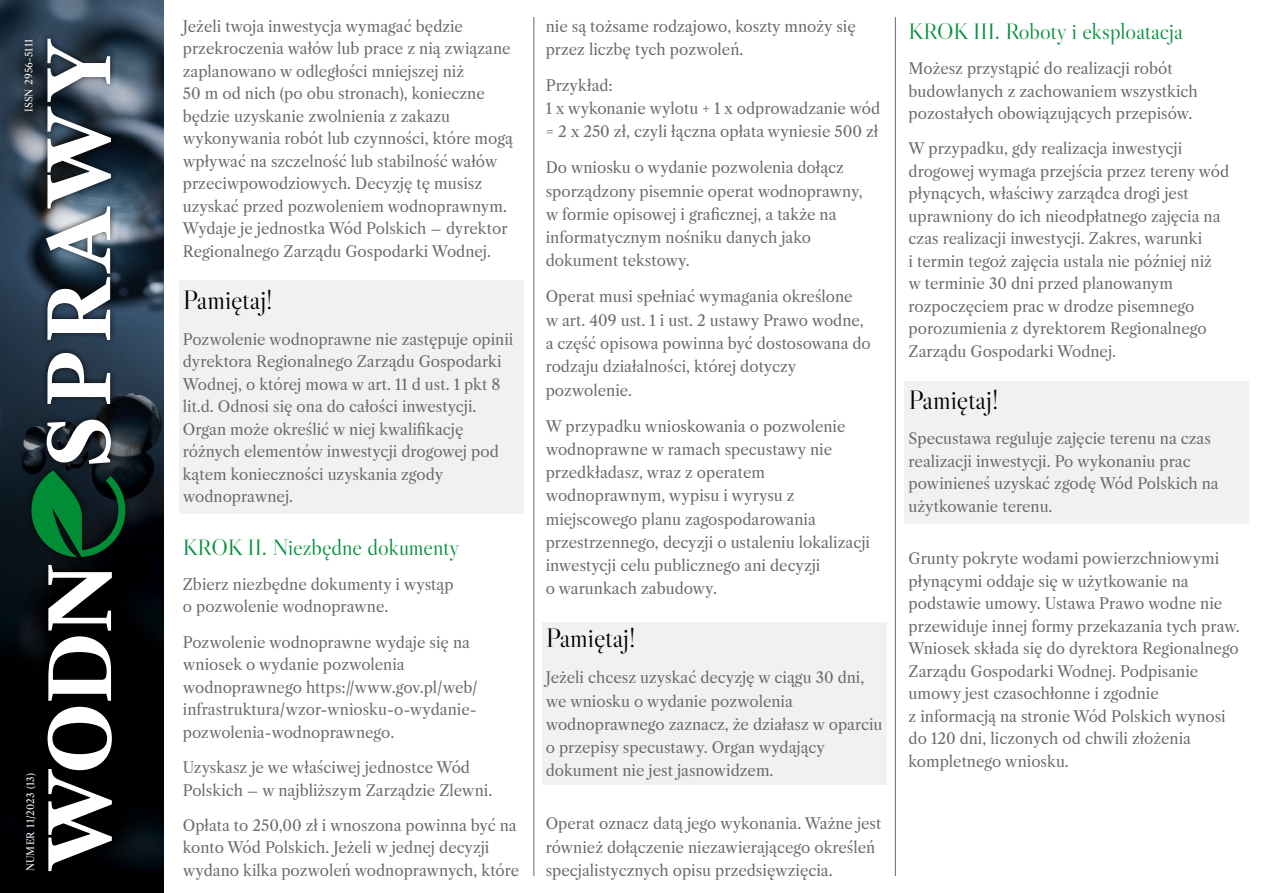
<style>
.page{position:relative;width:1263px;height:893px;background:#fff}
.page>*{position:absolute;margin:0;border:0;box-sizing:border-box;transform-origin:0 0}
.t1{font:27px "Libre Caslon Display";color:#000}
.t2{font:22.5px "Libre Caslon Display";color:#048e39}
.t3{font:15px/22.5px "Libre Caslon Text";color:#696969}
.t4{font:9.75px "Libre Caslon Text";letter-spacing:.01em;color:#fff}
</style>
<div class="page">
<div style="left:904px;top:382px;width:344px;height:142px;background:#f1f1f1"></div>
<div style="left:179px;top:280px;width:345px;height:233px;background:#f1f1f1"></div>
<div style="left:542px;top:622px;width:345px;height:162px;background:#f1f1f1"></div>
<hr style="left:534px;top:17px;width:1px;height:859px;background:#696969">
<hr style="left:895px;top:17px;width:1px;height:859px;background:#696969">
<img style="left:0;top:0;width:164px;height:893px">
<div style="left:25px;top:32px;width:107px;height:846px;background:#000;opacity:.75"></div>
<svg style="left:31px;top:470px;width:94px;height:87px;background:#054725"></svg>
<svg style="left:48px;top:707px;width:64px;height:164px"></svg>
<svg style="left:48px;top:565px;width:64px;height:136px"></svg>
<svg style="left:47px;top:420px;width:64px;height:44px"></svg>
<svg style="left:47px;top:353px;width:63px;height:51px"></svg>
<svg style="left:46px;top:39px;width:65px;height:301px"></svg>
<div style="left:20px;top:767px;width:22px;height:110px;background:#000"></div>
<div style="left:18px;top:34px;width:21px;height:84px;background:#000;opacity:.75"></div>
<p class="t4" style="left:23px;top:112px;width:75px;rotate:-90deg">ISSN 2956-5111</p>
<p class="t4" style="left:25px;top:871px;width:99px;rotate:-90deg">NUMER 11/2023 (13)</p>
<p class="t3" style="left:183px;top:15px;width:332px">Jeżeli twoja inwestycja wymagać będzie przekroczenia wałów lub prace z nią związane zaplanowano w odległości mniejszej niż<br>50 m od nich (po obu stronach), konieczne będzie uzyskanie zwolnienia z zakazu wykonywania robót lub czynności, które mogą wpływać na szczelność lub stabilność wałów przeciwpowodziowych. Decyzję tę musisz uzyskać przed pozwoleniem wodnoprawnym.<br>Wydaje je jednostka Wód Polskich – dyrektor Regionalnego Zarządu Gospodarki Wodnej.</p>
<h1 class="t1" style="left:183px;top:283px;width:91px">Pamiętaj!</h1>
<p class="t3" style="left:183px;top:328px;width:332px">Pozwolenie wodnoprawne nie zastępuje opinii dyrektora Regionalnego Zarządu Gospodarki Wodnej, o której mowa w art. 11 d ust. 1 pkt 8 lit.d. Odnosi się ona do całości inwestycji.<br>Organ może określić w niej kwalifikację różnych elementów inwestycji drogowej pod kątem konieczności uzyskania zgody wodnoprawnej.</p>
<h2 class="t2" style="left:183px;top:533px;width:278px">KROK II. Niezbędne dokumenty</h2>
<p class="t3" style="left:183px;top:573px;width:272px">Zbierz niezbędne dokumenty i wystąp o pozwolenie wodnoprawne.</p>
<p class="t3" style="left:183px;top:631px;width:296px">Pozwolenie wodnoprawne wydaje się na wniosek o wydanie pozwolenia wodnoprawnego https://www.gov.pl/web/ infrastruktura/wzor-wniosku-o-wydanie&shy;pozwolenia-wodnoprawnego.</p>
<p class="t3" style="left:183px;top:756px;width:311px">Uzyskasz je we właściwej jednostce Wód<br>Polskich – w najbliższym Zarządzie Zlewni.</p>
<p class="t3" style="left:183px;top:814px;width:338px">Opłata to 250,00 zł i wnoszona powinna być na konto Wód Polskich. Jeżeli w jednej decyzji wydano kilka pozwoleń wodnoprawnych, które</p>
<p class="t3" style="left:546px;top:15px;width:312px;line-height:23.2px">nie są tożsame rodzajowo, koszty mnoży się przez liczbę tych pozwoleń.</p>
<p class="t3" style="left:546px;top:74px;width:336px;line-height:23.2px">Przykład:<br>1 x wykonanie wylotu + 1 x odprowadzanie wód = 2 x 250 zł, czyli łączna opłata wyniesie 500 zł</p>
<p class="t3" style="left:546px;top:156px;width:318px;line-height:23.2px">Do wniosku o wydanie pozwolenia dołącz sporządzony pisemnie operat wodnoprawny, w formie opisowej i graficznej, a także na informatycznym nośniku danych jako dokument tekstowy.</p>
<p class="t3" style="left:546px;top:286px;width:327px;line-height:23.2px">Operat musi spełniać wymagania określone<br>w art. 409 ust. 1 i ust. 2 ustawy Prawo wodne, a część opisowa powinna być dostosowana do rodzaju działalności, której dotyczy pozwolenie.</p>
<p class="t3" style="left:546px;top:415px;width:326px;line-height:23.2px">W przypadku wnioskowania o pozwolenie wodnoprawne w ramach specustawy nie przedkładasz, wraz z operatem wodnoprawnym, wypisu i wyrysu z miejscowego planu zagospodarowania przestrzennego, decyzji o ustaleniu lokalizacji inwestycji celu publicznego ani decyzji<br>o warunkach zabudowy.</p>
<h1 class="t1" style="left:546px;top:621px;width:91px">Pamiętaj!</h1>
<p class="t3" style="left:546px;top:666px;width:338px;line-height:23.2px">Jeżeli chcesz uzyskać decyzję w ciągu 30 dni, we wniosku o wydanie pozwolenia wodnoprawnego zaznacz, że działasz w oparciu o przepisy specustawy. Organ wydający dokument nie jest jasnowidzem.</p>
<p class="t3" style="left:546px;top:812px;width:337px;line-height:23.2px">Operat oznacz datą jego wykonania. Ważne jest również dołączenie niezawierającego określeń specjalistycznych opisu przedsięwzięcia.</p>
<h2 class="t2" style="left:909px;top:17px;width:276px">KROK III. Roboty i eksploatacja</h2>
<p class="t3" style="left:909px;top:58px;width:291px">Możesz przystąpić do realizacji robót budowlanych z zachowaniem wszystkich pozostałych obowiązujących przepisów.</p>
<p class="t3" style="left:909px;top:138px;width:322px">W przypadku, gdy realizacja inwestycji drogowej wymaga przejścia przez tereny wód płynących, właściwy zarządca drogi jest uprawniony do ich nieodpłatnego zajęcia na czas realizacji inwestycji. Zakres, warunki<br>i termin tegoż zajęcia ustala nie później niż<br>w terminie 30 dni przed planowanym rozpoczęciem prac w drodze pisemnego porozumienia z dyrektorem Regionalnego Zarządu Gospodarki Wodnej.</p>
<h1 class="t1" style="left:909px;top:383px;width:91px">Pamiętaj!</h1>
<p class="t3" style="left:909px;top:428px;width:312px">Specustawa reguluje zajęcie terenu na czas realizacji inwestycji. Po wykonaniu prac powinieneś uzyskać zgodę Wód Polskich na użytkowanie terenu.</p>
<p class="t3" style="left:909px;top:548px;width:333px">Grunty pokryte wodami powierzchniowymi płynącymi oddaje się w użytkowanie na podstawie umowy. Ustawa Prawo wodne nie przewiduje innej formy przekazania tych praw.<br>Wniosek składa się do dyrektora Regionalnego Zarządu Gospodarki Wodnej. Podpisanie umowy jest czasochłonne i zgodnie<br>z informacją na stronie Wód Polskich wynosi do 120 dni, liczonych od chwili złożenia kompletnego wniosku.</p>
</div>
